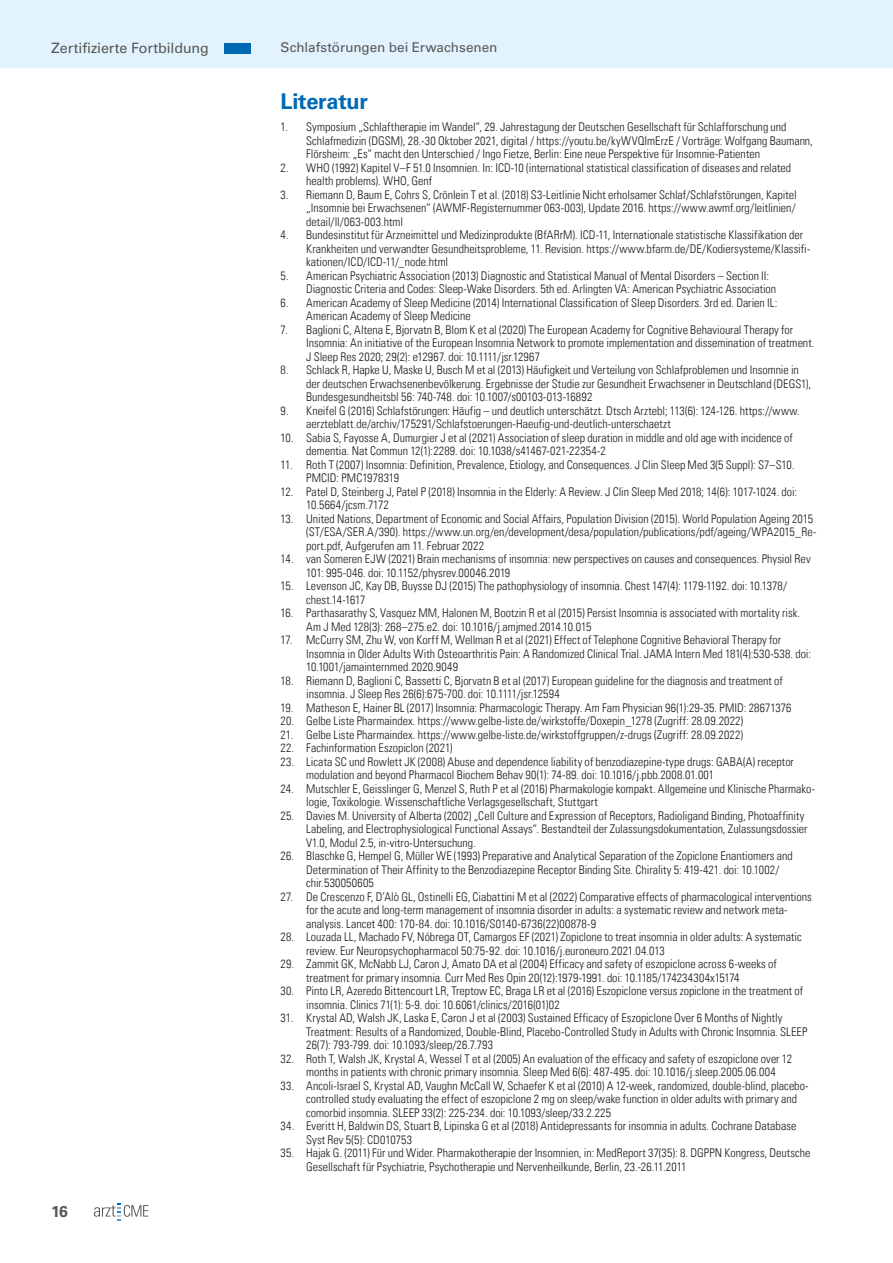
<style>
.page{position:relative;width:893px;height:1263px;background:#fff}
.page>*{position:absolute;margin:0;border:0;box-sizing:border-box;transform-origin:0 0}
.Überschrift_1{font:700 21.75px "Univers LT Std";letter-spacing:-.015em;color:#0069b4}
.t1{font:700 15.75px "Univers LT Std";color:#575756}
.t2{font:14.25px "Univers LT Std";letter-spacing:-.005em;color:#575756}
.t3{font:13.5px "Univers LT Std";color:#575756}
.Literaturverzeichnis{font:12px/13.5px "Univers Com 47 Light Cond";color:#1d1d1b}
</style>
<div class="page">
<div style="left:0;top:0;width:893px;height:68px;background:#e2f3fd"></div>
<svg style="left:94px;top:1204px;width:54px;height:16px"></svg>
<div style="left:224px;top:43px;width:27px;height:10px;background:#0069b4"></div>
<p class="t2" style="left:51px;top:39px;width:159px">Zertifizierte Fortbildung</p>
<h2 class="t1" style="left:51px;top:1202px;width:18px">16</h2>
<p class="t3" style="left:281px;top:40px;width:218px">Schlafstörungen bei Erwachsenen</p>
<p class="Überschrift_1" style="left:281px;top:89px;width:89px">Literatur</p>
<p class="Literaturverzeichnis" style="left:306px;top:120px;width:508px;text-indent:-26px">1. Symposium „Schlaftherapie im Wandel“, 29. Jahrestagung der Deutschen Gesellschaft für Schlafforschung und<br>Schlafmedizin (DGSM), 28.-30 Oktober 2021, digital / https://youtu.be/kyWVQImErzE / Vorträge: Wolfgang Baumann,<br>Flörsheim: „Es“ macht den Unterschied / Ingo Fietze, Berlin: Eine neue Perspektive für Insomnie-Patienten</p>
<p class="Literaturverzeichnis" style="left:306px;top:161px;width:487px;text-indent:-26px">2. WHO (1992) Kapitel V–F 51.0 Insomnien. In: ICD-10 (international statistical classification of diseases and related health problems). WHO, Genf</p>
<p class="Literaturverzeichnis" style="left:306px;top:188px;width:492px;text-align:justify;text-indent:-26px">3. Riemann D, Baum E, Cohrs S, Crönlein T et al. (2018) S3-Leitlinie Nicht erholsamer Schlaf/Schlafstörungen, Kapitel „Insomnie bei Erwachsenen“ (AWMF-Registernummer 063-003), Update 2016. https://www.awmf.org/leitlinien/ detail/ll/063-003.html</p>
<p class="Literaturverzeichnis" style="left:306px;top:228px;width:506px;text-indent:-26px">4. Bundesinstitut für Arzneimittel und Medizinprodukte (BfARrM). ICD-11, Internationale statistische Klassifikation der<br>Krankheiten und verwandter Gesundheitsprobleme, 11. Revision. https://www.bfarm.de/DE/Kodiersysteme/Klassifi&shy;kationen/ICD/ICD-11/_node.html</p>
<p class="Literaturverzeichnis" style="left:306px;top:269px;width:472px;text-indent:-26px">5. American Psychiatric Association (2013) Diagnostic and Statistical Manual of Mental Disorders – Section II:<br>Diagnostic Criteria and Codes: Sleep-Wake Disorders. 5th ed. Arlingten VA: American Psychiatric Association</p>
<p class="Literaturverzeichnis" style="left:306px;top:296px;width:473px;text-indent:-26px">6. American Academy of Sleep Medicine (2014) International Classification of Sleep Disorders. 3rd ed. Darien IL:<br>American Academy of Sleep Medicine</p>
<p class="Literaturverzeichnis" style="left:306px;top:323px;width:510px;text-indent:-26px">7. Baglioni C, Altena E, Bjorvatn B, Blom K et al (2020) The European Academy for Cognitive Behavioural Therapy for<br>Insomnia: An initiative of the European Insomnia Network to promote implementation and dissemination of treatment.<br>J Sleep Res 2020; 29(2): e12967. doi: 10.1111/jsr.12967</p>
<p class="Literaturverzeichnis" style="left:306px;top:363px;width:507px;text-indent:-26px">8. Schlack R, Hapke U, Maske U, Busch M et al (2013) Häufigkeit und Verteilung von Schlafproblemen und Insomnie in der deutschen Erwachsenenbevölkerung. Ergebnisse der Studie zur Gesundheit Erwachsener in Deutschland (DEGS1),<br>Bundesgesundheitsbl 56: 740-748. doi: 10.1007/s00103-013-16892</p>
<p class="Literaturverzeichnis" style="left:306px;top:404px;width:495px;text-indent:-26px">9. Kneifel G (2016) Schlafstörungen: Häufig – und deutlich unterschätzt. Dtsch Arztebl; 113(6): 124-126. https://www. aerzteblatt.de/archiv/175291/Schlafstoerungen-Haeufig-und-deutlich-unterschaetzt</p>
<p class="Literaturverzeichnis" style="left:306px;top:431px;width:488px;text-indent:-26px">10. Sabia S, Fayosse A, Dumurgier J et al (2021) Association of sleep duration in middle and old age with incidence of dementia. Nat Commun 12(1):2289. doi: 10.1038/s41467-021-22354-2</p>
<p class="Literaturverzeichnis" style="left:306px;top:458px;width:490px;text-indent:-26px">11. Roth T (2007) Insomnia: Definition, Prevalence, Etiology, and Consequences. J Clin Sleep Med 3(5 Suppl): S7–S10.<br>PMCID: PMC1978319</p>
<p class="Literaturverzeichnis" style="left:306px;top:485px;width:493px;text-indent:-26px">12. Patel D, Steinberg J, Patel P (2018) Insomnia in the Elderly: A Review. J Clin Sleep Med 2018; 14(6): 1017-1024. doi:<br>10.5664/jcsm.7172</p>
<p class="Literaturverzeichnis" style="left:306px;top:512px;width:512px;text-indent:-26px">13. United Nations, Department of Economic and Social Affairs, Population Division (2015). World Population Ageing 2015 (ST/ESA/SER.A/390). https://www.un.org/en/development/desa/population/publications/pdf/ageing/WPA2015_Re&shy;port.pdf, Aufgerufen am 11. Februar 2022</p>
<p class="Literaturverzeichnis" style="left:306px;top:552px;width:506px;text-indent:-26px">14. van Someren EJW (2021) Brain mechanisms of insomnia: new perspectives on causes and consequences. Physiol Rev<br>101: 995-046. doi: 10.1152/physrev.00046.2019</p>
<p class="Literaturverzeichnis" style="left:306px;top:579px;width:482px;text-indent:-26px">15. Levenson JC, Kay DB, Buysse DJ (2015) The pathophysiology of insomnia. Chest 147(4): 1179-1192. doi: 10.1378/ chest.14-1617</p>
<p class="Literaturverzeichnis" style="left:306px;top:606px;width:496px;text-indent:-26px">16. Parthasarathy S, Vasquez MM, Halonen M, Bootzin R et al (2015) Persist Insomnia is associated with mortality risk.<br>Am J Med 128(3): 268–275.e2. doi: 10.1016/j.amjmed.2014.10.015</p>
<p class="Literaturverzeichnis" style="left:306px;top:633px;width:506px;text-indent:-26px">17. McCurry SM, Zhu W, von Korff M, Wellman R et al (2021) Effect of Telephone Cognitive Behavioral Therapy for<br>Insomnia in Older Adults With Osteoarthritis Pain: A Randomized Clinical Trial. JAMA Intern Med 181(4):530-538. doi:<br>10.1001/jamainternmed.2020.9049</p>
<p class="Literaturverzeichnis" style="left:306px;top:674px;width:478px;text-indent:-26px">18. Riemann D, Baglioni C, Bassetti C, Bjorvatn B et al (2017) European guideline for the diagnosis and treatment of insomnia. J Sleep Res 26(6):675-700. doi: 10.1111/jsr.12594</p>
<p class="Literaturverzeichnis" style="left:281px;top:701px;width:512px">19. Matheson E, Hainer BL (2017) Insomnia: Pharmacologic Therapy. Am Fam Physician 96(1):29-35. PMID: 28671376</p>
<p class="Literaturverzeichnis" style="left:281px;top:714px;width:464px">20. Gelbe Liste Pharmaindex. https://www.gelbe-liste.de/wirkstoffe/Doxepin_1278 (Zugriff: 28.09.2022)</p>
<p class="Literaturverzeichnis" style="left:281px;top:728px;width:464px">21. Gelbe Liste Pharmaindex. https://www.gelbe-liste.de/wirkstoffgruppen/z-drugs (Zugriff: 28.09.2022)</p>
<p class="Literaturverzeichnis" style="left:281px;top:741px;width:173px">22. Fachinformation Eszopiclon (2021)</p>
<p class="Literaturverzeichnis" style="left:306px;top:755px;width:489px;text-indent:-26px">23. Licata SC und Rowlett JK (2008) Abuse and dependence liability of benzodiazepine-type drugs: GABA(A) receptor modulation and beyond Pharmacol Biochem Behav 90(1): 74-89. doi: 10.1016/j.pbb.2008.01.001</p>
<p class="Literaturverzeichnis" style="left:306px;top:782px;width:510px;text-indent:-26px">24. Mutschler E, Geisslinger G, Menzel S, Ruth P et al (2016) Pharmakologie kompakt. Allgemeine und Klinische Pharmako&shy;logie, Toxikologie. Wissenschaftliche Verlagsgesellschaft, Stuttgart</p>
<p class="Literaturverzeichnis" style="left:306px;top:809px;width:503px;text-indent:-26px">25. Davies M. University of Alberta (2002) „Cell Culture and Expression of Receptors, Radioligand Binding, Photoaffinity<br>Labeling, and Electrophysiological Functional Assays“. Bestandteil der Zulassungsdokumentation, Zulassungsdossier<br>V1.0, Modul 2.5, in-vitro-Untersuchung.</p>
<p class="Literaturverzeichnis" style="left:306px;top:849px;width:488px;text-indent:-26px">26. Blaschke G, Hempel G, Müller WE (1993) Preparative and Analytical Separation of the Zopiclone Enantiomers and<br>Determination of Their Affinity to the Benzodiazepine Receptor Binding Site. Chirality 5: 419-421. doi: 10.1002/ chir.530050605</p>
<p class="Literaturverzeichnis" style="left:306px;top:890px;width:507px;text-indent:-26px">27. De Crescenzo F, D’Alò GL, Ostinelli EG, Ciabattini M et al (2022) Comparative effects of pharmacological interventions for the acute and long-term management of insomnia disorder in adults: a systematic review and network meta&shy;analysis. Lancet 400: 170-84. doi: 10.1016/S0140-6736(22)00878-9</p>
<p class="Literaturverzeichnis" style="left:306px;top:930px;width:497px;text-indent:-26px">28. Louzada LL, Machado FV, Nóbrega OT, Camargos EF (2021) Zopiclone to treat insomnia in older adults: A systematic review. Eur Neuropsychopharmacol 50:75-92. doi: 10.1016/j.euroneuro.2021.04.013</p>
<p class="Literaturverzeichnis" style="left:306px;top:957px;width:472px;text-indent:-26px">29. Zammit GK, McNabb LJ, Caron J, Amato DA et al (2004) Efficacy and safety of eszopiclone across 6-weeks of treatment for primary insomnia. Curr Med Res Opin 20(12):1979-1991. doi: 10.1185/174234304x15174</p>
<p class="Literaturverzeichnis" style="left:306px;top:984px;width:498px;text-indent:-26px">30. Pinto LR, Azeredo Bittencourt LR, Treptow EC, Braga LR et al (2016) Eszopiclone versus zopiclone in the treatment of insomnia. Clinics 71(1): 5-9. doi: 10.6061/clinics/2016(01)02</p>
<p class="Literaturverzeichnis" style="left:306px;top:1011px;width:503px;text-indent:-26px">31. Krystal AD, Walsh JK, Laska E, Caron J et al (2003) Sustained Efficacy of Eszopiclone Over 6 Months of Nightly<br>Treatment: Results of a Randomized, Double-Blind, Placebo-Controlled Study in Adults with Chronic Insomnia. SLEEP<br>26(7): 793-799. doi: 10.1093/sleep/26.7.793</p>
<p class="Literaturverzeichnis" style="left:306px;top:1052px;width:487px;text-indent:-26px">32. Roth T, Walsh JK, Krystal A, Wessel T et al (2005) An evaluation of the efficacy and safety of eszopiclone over 12 months in patients with chronic primary insomnia. Sleep Med 6(6): 487-495. doi: 10.1016/j.sleep.2005.06.004</p>
<p class="Literaturverzeichnis" style="left:306px;top:1079px;width:504px;text-indent:-26px">33. Ancoli-Israel S, Krystal AD, Vaughn McCall W, Schaefer K et al (2010) A 12-week, randomized, double-blind, placebo&shy;controlled study evaluating the effect of eszopiclone 2 mg on sleep/wake function in older adults with primary and comorbid insomnia. SLEEP 33(2): 225-234. doi: 10.1093/sleep/33.2.225</p>
<p class="Literaturverzeichnis" style="left:306px;top:1119px;width:492px;text-indent:-26px">34. Everitt H, Baldwin DS, Stuart B, Lipinska G et al (2018) Antidepressants for insomnia in adults. Cochrane Database<br>Syst Rev 5(5): CD010753</p>
<p class="Literaturverzeichnis" style="left:306px;top:1146px;width:506px;text-indent:-26px">35. Hajak G. (2011) Für und Wider. Pharmakotherapie der Insomnien, in: MedReport 37(35): 8. DGPPN Kongress, Deutsche<br>Gesellschaft für Psychiatrie, Psychotherapie und Nervenheilkunde, Berlin, 23.-26.11.2011</p>
</div>
